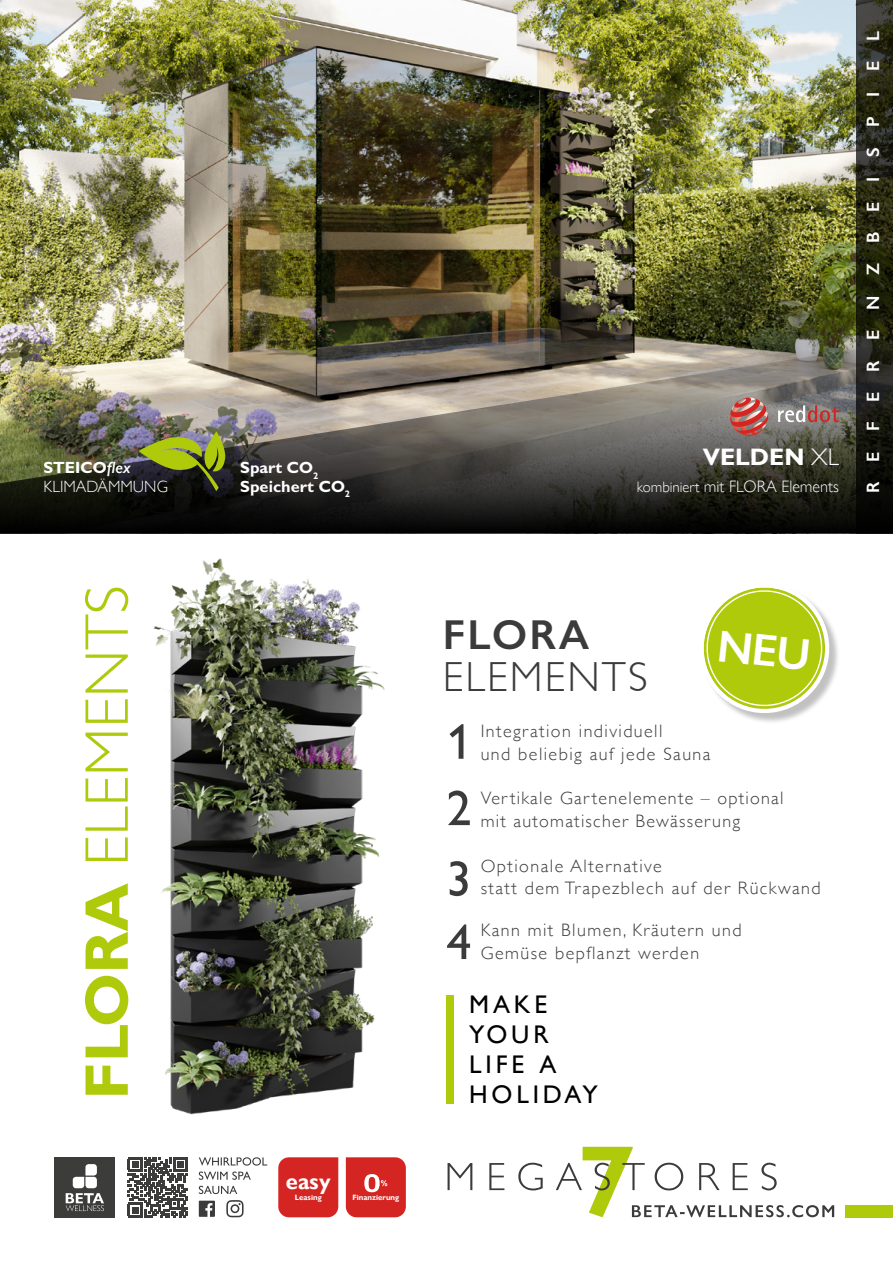
<style>
.page{position:relative;width:893px;height:1263px;background:#fff}
.page>*{position:absolute;margin:0;border:0;box-sizing:border-box;transform-origin:0 0}
.t1{font:300 61.95px "Gill Sans";color:#afca0b}
.t2{font:50.1px/66.3px "Gill Sans Nova";color:#3b3b3c}
.t3{font:300 42px "Gill Sans";letter-spacing:.05em;color:#3b3b3c}
.t4{font:600 42px "Gill Sans";letter-spacing:.05em;color:#3b3b3c}
.t5{font:25.5px/30px "Gill Sans Nova";letter-spacing:.15em;color:#000}
.t6{font:700 24px "Gill Sans";color:#fff}
.t7{font:700 21.45px "Gill Sans Nova";color:#fff}
.t8{font:300 18px/22.5px "Gill Sans";letter-spacing:.08em;color:#3c3c3b}
.t9{font:600 18px "Gill Sans";letter-spacing:1.11em;color:#fff}
.t10{font:300 16.5px "Gill Sans Nova";color:#fff}
.t11{font:700 16.2px/18.3px "Gill Sans";color:#fff}
.t12{font:300 16.2px "Gill Sans Nova";color:#fff}
.t13{font:700 7.65px "Gill Sans Nova";color:#fff}
.s1{font-weight:600;font-style:italic}
.s2{font-weight:700}
.s3{font-weight:300}
.s4{font-size:15px}
</style>
<div class="page">
<img style="left:0;top:0;width:856px;height:342px">
<img style="left:0;top:342px;width:856px;height:192px">
<img style="left:139px;top:431px;width:87px;height:60px">
<svg style="left:856px;top:0;width:37px;height:534px;background:#212215"></svg>
<div style="left:845px;top:1205px;width:48px;height:12px;background:#afca0b"></div>
<svg style="left:448px;top:1147px;width:386px;height:70px"></svg>
<svg style="left:199px;top:1201px;width:16px;height:16px"></svg>
<svg style="left:226px;top:1200px;width:18px;height:17px"></svg>
<svg style="left:199px;top:1186px;width:38px;height:8px"></svg>
<svg style="left:199px;top:1171px;width:52px;height:9px"></svg>
<svg style="left:199px;top:1157px;width:68px;height:8px"></svg>
<div style="left:278px;top:1157px;width:60px;height:60px;background:#d52522"></div>
<svg style="left:346px;top:1157px;width:60px;height:60px;background:#d83532"></svg>
<svg style="left:128px;top:1157px;width:60px;height:60px"></svg>
<img style="left:154px;top:558px;width:231px;height:557px">
<div style="left:54px;top:1157px;width:61px;height:61px;background:#3c3c3b"></div>
<svg style="left:66px;top:1164px;width:38px;height:47px"></svg>
<div style="left:701px;top:585px;width:139px;height:139px;background:#000;opacity:.25"></div>
<div style="left:446px;top:995px;width:8px;height:109px;background:#afca0b"></div>
<svg style="left:778px;top:405px;width:61px;height:17px"></svg>
<svg style="left:730px;top:398px;width:38px;height:38px"></svg>
<svg style="left:701px;top:585px;width:134px;height:130px"></svg>
<p class="t11" style="left:43px;top:458px;width:89px">STEICO<span class="s1">flex</span></p>
<p class="t12" style="left:43px;top:477px;width:126px">KLIMADÄMMUNG</p>
<h1 class="t1" style="left:59px;top:1099px;width:516px;rotate:-90deg"><span class="s2">FLORA</span> ELEMENTS</h1>
<p class="t11" style="left:240px;top:458px;width:111px">Spart CO<sub>2<br></sub>Speichert CO<sub>2</sub></p>
<h3 class="t6" style="left:703px;top:442px;width:138px">VELDEN <span class="s3">XL</span></h3>
<p class="t10" style="left:637px;top:477px;width:204px"><span class="s4">kombiniert</span> mit FLORA Elements</p>
<p class="t9" style="left:862px;top:493px;width:464px;rotate:-90deg">REFERENZBEISPIEL</p>
<p class="t7" style="left:286px;top:1168px;width:46px">easy</p>
<p class="t13" style="left:295px;top:1192px;width:28px">Leasing</p>
<p class="t13" style="left:353px;top:1192px;width:48px">Finanzierung</p>
<h3 class="t4" style="left:443px;top:609px;width:148px">FLORA</h3>
<h3 class="t3" style="left:443px;top:644px;width:207px">ELEMENTS</h3>
<p class="t8" style="left:481px;top:719px;width:231px">Integration individuell<br>und beliebig auf jede Sauna</p>
<p class="t8" style="left:481px;top:786px;width:304px">Vertikale Gartenelemente – optional mit automatischer Bewässerung</p>
<p class="t8" style="left:481px;top:853px;width:342px">Optionale Alternative<br>statt dem Trapezblech auf der Rückwand</p>
<p class="t8" style="left:481px;top:918px;width:262px">Kann mit Blumen, Kräutern und<br>Gemüse bepflanzt werden</p>
<h2 class="t2" style="left:446px;top:709px;width:27px">1<br>2</h2>
<h2 class="t2" style="left:446px;top:847px;width:27px;line-height:63.3px">3<br>4</h2>
<h3 class="t5" style="left:469px;top:989px;width:130px">MAKE<br>YOUR<br>LIFE A<br>HOLIDAY</h3>
</div>
